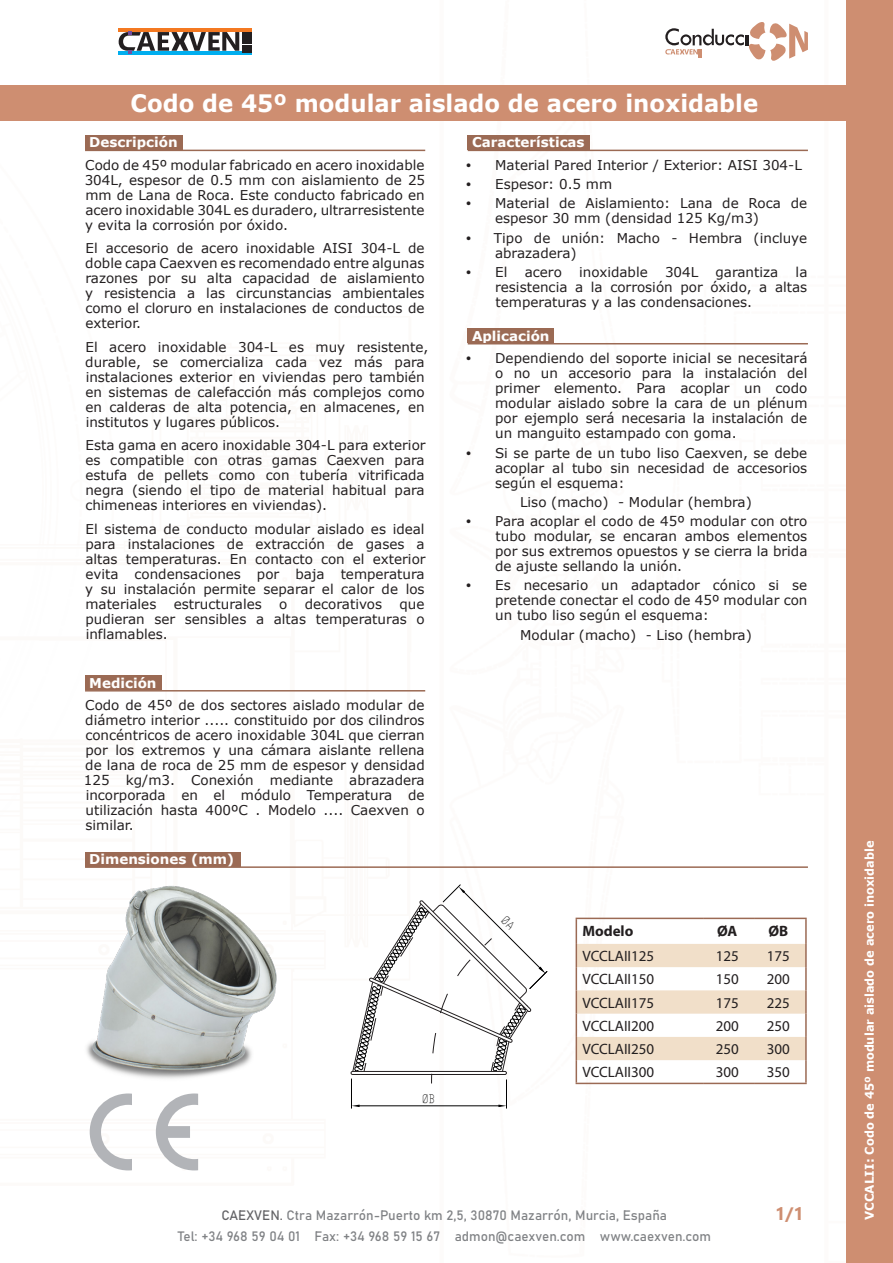
<style>
.page{position:relative;width:893px;height:1263px;background:#fff}
.page>*{position:absolute;margin:0;border:0;box-sizing:border-box;transform-origin:0 0}
.t1{font:700 24px "Verdana";color:#fff;scale:.95 1}
.t2{font:700 18px "Ebrima";color:#ce8e71}
.t3{font:15px "Myriad Pro";color:#231f20}
.t4{font:700 15px "Myriad Pro";color:#231f20}
.Estilo_de_párrafo_1{font:13.5px/15px "Verdana";color:#231f20;text-align:justify}
.t5{font:13.5px "Bahnschrift";color:#808285}
.t6{font:700 13.5px "Verdana";color:#fff}
.t7{font:700 12px "Verdana";color:#fff}
.t8{font:11.85px "Txt IV25";color:#000001;scale:.75 1}
.s1{font-family:"Myriad Pro";font-size:18px}
.s2{color:#636366}
</style>
<div class="page">
<div style="left:846px;top:0;width:47px;height:1263px;background:#ce8e71"></div>
<svg style="left:665px;top:22px;width:143px;height:39px"></svg>
<hr style="left:119px;top:28px;width:133px;height:3px;background:#f47921">
<svg style="left:119px;top:31px;width:133px;height:23px"></svg>
<div style="left:0;top:85px;width:893px;height:35px;background:#ce8e71"></div>
<div style="left:85px;top:135px;width:97px;height:15px;background:#9b6a54"></div>
<hr style="left:85px;top:150px;width:340px;height:1px;background:#9b6a54">
<hr style="left:85px;top:866px;width:723px;height:2px;background:#9b6a54">
<div style="left:85px;top:675px;width:77px;height:15px;background:#9b6a54"></div>
<hr style="left:85px;top:690px;width:340px;height:1px;background:#9b6a54">
<div style="left:468px;top:135px;width:122px;height:15px;background:#9b6a54"></div>
<hr style="left:468px;top:150px;width:340px;height:1px;background:#9b6a54">
<div style="left:468px;top:328px;width:86px;height:15px;background:#9b6a54"></div>
<hr style="left:468px;top:343px;width:340px;height:1px;background:#9b6a54">
<svg style="left:90px;top:1118px;width:42px;height:52px"></svg>
<svg style="left:156px;top:1118px;width:42px;height:52px"></svg>
<img style="left:85px;top:852px;width:285px;height:266px">
<hr style="left:576px;top:918px;width:128px;height:1px;background:#9b6a54">
<hr style="left:704px;top:918px;width:51px;height:1px;background:#9b6a54">
<hr style="left:755px;top:918px;width:52px;height:1px;background:#9b6a54">
<hr style="left:805px;top:919px;width:2px;height:25px;background:#9b6a54">
<hr style="left:805px;top:944px;width:2px;height:23px;background:#9b6a54">
<hr style="left:805px;top:967px;width:2px;height:23px;background:#9b6a54">
<hr style="left:805px;top:990px;width:2px;height:24px;background:#9b6a54">
<hr style="left:805px;top:1014px;width:2px;height:23px;background:#9b6a54">
<hr style="left:805px;top:1037px;width:2px;height:23px;background:#9b6a54">
<svg style="left:576px;top:919px;width:230px;height:164px"></svg>
<hr style="left:805px;top:1060px;width:2px;height:23px;background:#9b6a54">
<hr style="left:576px;top:1083px;width:128px;height:1px;background:#9b6a54">
<hr style="left:704px;top:1083px;width:51px;height:1px;background:#9b6a54">
<hr style="left:755px;top:1083px;width:52px;height:1px;background:#9b6a54">
<svg style="left:351px;top:885px;width:196px;height:223px"></svg>
<p class="t1" style="left:131px;top:86px;width:662px">Codo de 45º modular aislado de acero inoxidable</p>
<p class="t6" style="left:89px;top:133px;width:90px">Descripción</p>
<p class="Estilo_de_párrafo_1" style="left:85px;top:157px;width:342px">Codo de 45º modular fabricado en acero inoxidable 304L, espesor de 0.5 mm con aislamiento de 25 mm de Lana de Roca. Este conducto fabricado en acero inoxidable 304L es duradero, ultrarresistente y evita la corrosión por óxido.</p>
<p class="Estilo_de_párrafo_1" style="left:85px;top:241px;width:341px">El accesorio de acero inoxidable AISI 304-L de doble capa Caexven es recomendado entre algunas razones por su alta capacidad de aislamiento y resistencia a las circunstancias ambientales como el cloruro en instalaciones de conductos de exterior.</p>
<p class="Estilo_de_párrafo_1" style="left:85px;top:339px;width:345px;text-align:left">El acero inoxidable 304-L es muy resistente, durable, se comercializa cada vez más para instalaciones exterior en viviendas pero también en sistemas de calefacción más complejos como en calderas de alta potencia, en almacenes, en institutos y lugares públicos.</p>
<p class="Estilo_de_párrafo_1" style="left:85px;top:438px;width:342px">Esta gama en acero inoxidable 304-L para exterior es compatible con otras gamas Caexven para estufa de pellets como con tubería vitrificada negra (siendo el tipo de material habitual para chimeneas interiores en viviendas).</p>
<p class="Estilo_de_párrafo_1" style="left:85px;top:521px;width:342px">El sistema de conducto modular aislado es ideal para instalaciones de extracción de gases a altas temperaturas. En contacto con el exterior evita condensaciones por baja temperatura y su instalación permite separar el calor de los materiales</p>
<p class="Estilo_de_párrafo_1" style="left:174px;top:596px;width:90px">estructurales</p>
<p class="Estilo_de_párrafo_1" style="left:279px;top:596px;width:10px">o</p>
<p class="Estilo_de_párrafo_1" style="left:305px;top:596px;width:79px">decorativos</p>
<p class="Estilo_de_párrafo_1" style="left:85px;top:596px;width:341px;text-indent:314px">que pudieran ser sensibles a altas temperaturas o inflamables.</p>
<p class="t6" style="left:89px;top:673px;width:69px">Medición</p>
<p class="Estilo_de_párrafo_1" style="left:84px;top:698px;width:342px">Codo de 45º de dos sectores aislado modular de diámetro interior ..... constituido por dos cilindros concéntricos de acero inoxidable 304L que cierran por los extremos y una cámara aislante rellena de lana de roca de 25 mm de espesor y densidad 125 kg/m3. Conexión mediante abrazadera incorporada en el módulo Temperatura de utilización hasta 400ºC . Modelo .... Caexven o similar.</p>
<p class="t6" style="left:89px;top:850px;width:147px">Dimensiones (mm)</p>
<p class="t8" style="left:422px;top:1090px;width:19px">ØB</p>
<p class="t6" style="left:472px;top:133px;width:114px">Características</p>
<p class="Estilo_de_párrafo_1" style="left:466px;top:157px;width:337px"><span class="s1">•</span> Material Pared Interior / Exterior: AISI 304-L</p>
<p class="Estilo_de_párrafo_1" style="left:466px;top:177px;width:147px"><span class="s1">•</span> Espesor: 0.5 mm</p>
<p class="Estilo_de_párrafo_1" style="left:495px;top:196px;width:314px;text-indent:-29px"><span class="s1">•</span> Material de Aislamiento: Lana de Roca de espesor 30 mm (densidad 125 Kg/m3)</p>
<p class="Estilo_de_párrafo_1" style="left:495px;top:230px;width:314px;text-indent:-29px"><span class="s1">•</span> Tipo de unión: Macho - Hembra (incluye abrazadera)</p>
<p class="Estilo_de_párrafo_1" style="left:466px;top:264px;width:43px"><span class="s1">•</span> El</p>
<p class="Estilo_de_párrafo_1" style="left:525px;top:264px;width:39px">acero</p>
<p class="Estilo_de_párrafo_1" style="left:579px;top:264px;width:70px">inoxidable</p>
<p class="Estilo_de_párrafo_1" style="left:665px;top:264px;width:35px">304L</p>
<p class="Estilo_de_párrafo_1" style="left:715px;top:264px;width:64px">garantiza</p>
<p class="Estilo_de_párrafo_1" style="left:495px;top:264px;width:314px;text-indent:300px">la resistencia a la corrosión por óxido, a altas temperaturas y a las condensaciones.</p>
<p class="t6" style="left:472px;top:326px;width:79px">Aplicación</p>
<p class="Estilo_de_párrafo_1" style="left:495px;top:351px;width:314px;text-indent:-29px"><span class="s1">•</span> Dependiendo del soporte inicial se necesitará o no un accesorio para la instalación del primer elemento. Para acoplar un codo modular aislado sobre la cara de un plénum por ejemplo será necesaria la instalación de un manguito estampado con goma.</p>
<p class="Estilo_de_párrafo_1" style="left:495px;top:445px;width:314px;text-indent:-29px"><span class="s1">•</span> Si se parte de un tubo liso Caexven, se debe acoplar al tubo sin necesidad de accesorios según el esquema:</p>
<p class="Estilo_de_párrafo_1" style="left:520px;top:494px;width:233px">Liso (macho) - Modular (hembra)</p>
<p class="Estilo_de_párrafo_1" style="left:495px;top:513px;width:314px;text-indent:-29px"><span class="s1">•</span> Para acoplar el codo de 45º modular con otro tubo modular, se encaran ambos elementos por sus extremos opuestos y se cierra la brida de ajuste sellando la unión.</p>
<p class="Estilo_de_párrafo_1" style="left:495px;top:578px;width:314px;text-indent:-29px"><span class="s1">•</span> Es necesario un adaptador cónico si se pretende conectar el codo de 45º modular con un tubo liso según el esquema:</p>
<p class="Estilo_de_párrafo_1" style="left:520px;top:627px;width:233px">Modular (macho) - Liso (hembra)</p>
<p class="t4" style="left:582px;top:921px;width:53px">Modelo</p>
<p class="t4" style="left:717px;top:921px;width:22px">ØA</p>
<p class="t4" style="left:768px;top:921px;width:21px">ØB</p>
<p class="t3" style="left:582px;top:947px;width:73px">VCCLAII125</p>
<p class="t3" style="left:716px;top:947px;width:25px">125</p>
<p class="t3" style="left:767px;top:947px;width:25px">175</p>
<p class="t3" style="left:582px;top:970px;width:73px">VCCLAII150</p>
<p class="t3" style="left:716px;top:970px;width:25px">150</p>
<p class="t3" style="left:767px;top:970px;width:25px">200</p>
<p class="t3" style="left:582px;top:993px;width:73px">VCCLAII175</p>
<p class="t3" style="left:716px;top:993px;width:25px">175</p>
<p class="t3" style="left:767px;top:993px;width:25px">225</p>
<p class="t3" style="left:582px;top:1016px;width:73px">VCCLAII200</p>
<p class="t3" style="left:716px;top:1016px;width:25px">200</p>
<p class="t3" style="left:767px;top:1016px;width:25px">250</p>
<p class="t3" style="left:582px;top:1040px;width:73px">VCCLAII250</p>
<p class="t3" style="left:716px;top:1040px;width:25px">250</p>
<p class="t3" style="left:767px;top:1040px;width:25px">300</p>
<p class="t3" style="left:582px;top:1063px;width:73px">VCCLAII300</p>
<p class="t3" style="left:716px;top:1063px;width:25px">300</p>
<p class="t3" style="left:767px;top:1063px;width:25px">350</p>
<p class="t5" style="left:222px;top:1205px;width:447px"><span class="s2">CAEXVEN.</span> Ctra Mazarrón-Puerto km 2,5, 30870 Mazarrón, Murcia, España</p>
<p class="t5" style="left:178px;top:1226px;width:535px">Tel: +34 968 59 04 01 Fax: +34 968 59 15 67 admon@caexven.com www.caexven.com</p>
<h2 class="t2" style="left:775px;top:1199px;width:30px">1/1</h2>
<p class="t7" style="left:861px;top:1220px;width:381px;rotate:-90deg">VCCALII: Codo de 45º modular aislado de acero inoxidable</p>
</div>
